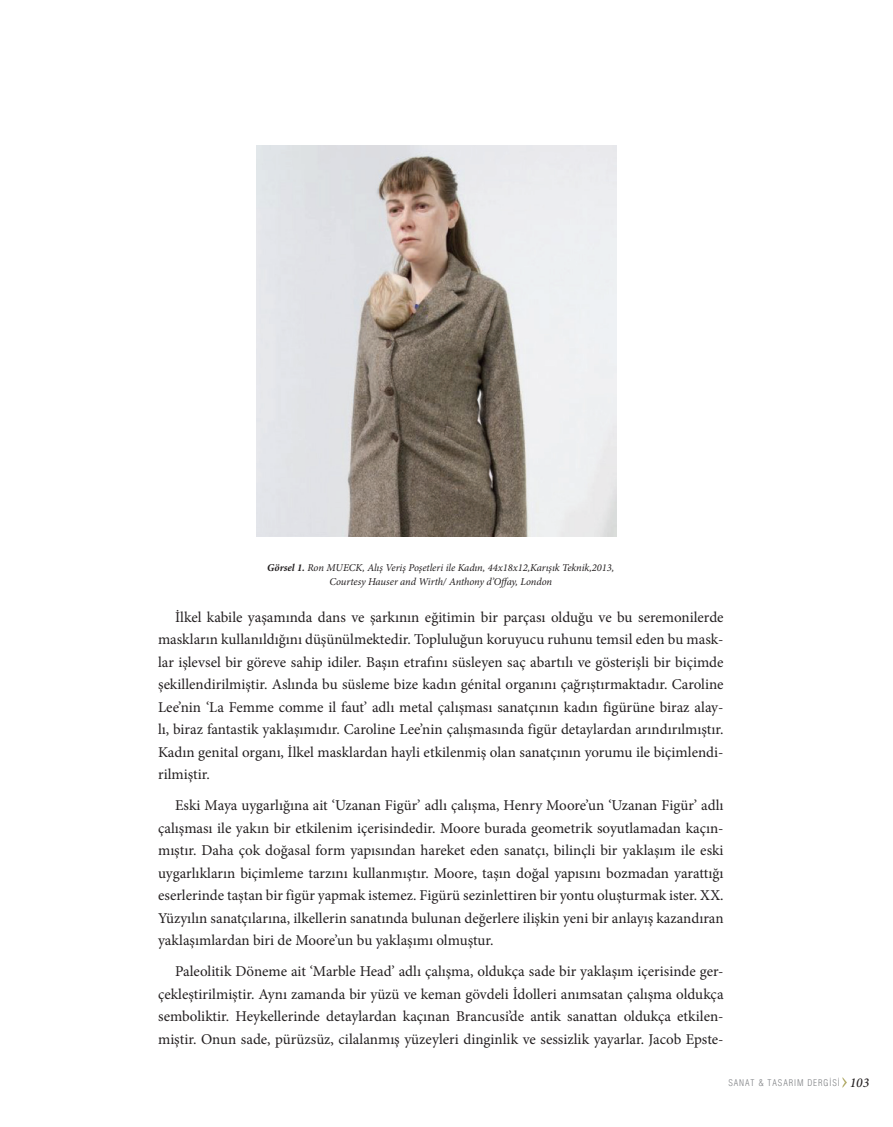
<style>
.page{position:relative;width:893px;height:1127px;background:#fff}
.page>*{position:absolute;margin:0;border:0;box-sizing:border-box;transform-origin:0 0}
.t1{font:15px/22.5px "Minion Pro";color:#231f20;text-align:justify}
.t2{font:italic 10.5px/13.5px "Minion Pro";letter-spacing:-.005em;color:#231f20;text-align:center}
.t3{font:300 condensed 9px "Helvetica";letter-spacing:.1em;color:#808285}
.s1{font-weight:700}
.s2{font-family:"Minion Pro";font-weight:500;font-style:italic;font-stretch:normal;font-size:13.5px;color:#231f20}
</style>
<div class="page">
<svg style="left:842px;top:1077px;width:5px;height:11px"></svg>
<img style="left:257px;top:146px;width:360px;height:391px">
<p class="t2" style="left:267px;top:561px;width:349px"><span class="s1">Görsel 1.</span> Ron MUECK, Alış Veriş Poşetleri ile Kadın, 44x18x12,Karışık Teknik,2013,<br>Courtesy Hauser and Wirth/ Anthony d’Offay, London</p>
<p class="t1" style="left:158px;top:606px;width:567px;text-indent:17px">İlkel kabile yaşamında dans ve şarkının eğitimin bir parçası olduğu ve bu seremonilerde maskların kullanıldığını düşünülmektedir. Topluluğun koruyucu ruhunu temsil eden bu mask&shy;lar işlevsel bir göreve sahip idiler. Başın etrafını süsleyen saç abartılı ve gösterişli bir biçimde şekillendirilmiştir. Aslında bu süsleme bize kadın génital organını çağrıştırmaktadır. Caroline Lee’nin ‘La Femme comme il faut’ adlı metal çalışması sanatçının kadın figürüne biraz alay&shy;lı, biraz fantastik yaklaşımıdır. Caroline Lee’nin çalışmasında figür detaylardan arındırılmıştır.<br>Kadın genital organı, İlkel masklardan hayli etkilenmiş olan sanatçının yorumu ile biçimlendi&shy;rilmiştir.</p>
<p class="t1" style="left:158px;top:794px;width:567px;text-indent:17px">Eski Maya uygarlığına ait ‘Uzanan Figür’ adlı çalışma, Henry Moore’un ‘Uzanan Figür’ adlı çalışması ile yakın bir etkilenim içerisindedir. Moore burada geometrik soyutlamadan kaçın&shy;mıştır. Daha çok doğasal form yapısından hareket eden sanatçı, bilinçli bir yaklaşım ile eski uygarlıkların biçimleme tarzını kullanmıştır. Moore, taşın doğal yapısını bozmadan yarattığı eserlerinde taştan bir figür yapmak istemez. Figürü sezinlettiren bir yontu oluşturmak ister. XX.<br>Yüzyılın sanatçılarına, ilkellerin sanatında bulunan değerlere ilişkin yeni bir anlayış kazandıran yaklaşımlardan biri de Moore’un bu yaklaşımı olmuştur.</p>
<p class="t1" style="left:158px;top:960px;width:567px;text-indent:17px">Paleolitik Döneme ait ‘Marble Head’ adlı çalışma, oldukça sade bir yaklaşım içerisinde ger&shy;çekleştirilmiştir. Aynı zamanda bir yüzü ve keman gövdeli İdolleri anımsatan çalışma oldukça semboliktir. Heykellerinde detaylardan kaçınan Brancusi’de antik sanattan oldukça etkilen&shy;miştir. Onun sade, pürüzsüz, cilalanmış yüzeyleri dinginlik ve sessizlik yayarlar. Jacob Epste-</p>
<p class="t3" style="left:728px;top:1078px;width:142px">SANAT &amp; TASARIM DERGİSİ <span class="s2">103</span></p>
</div>
